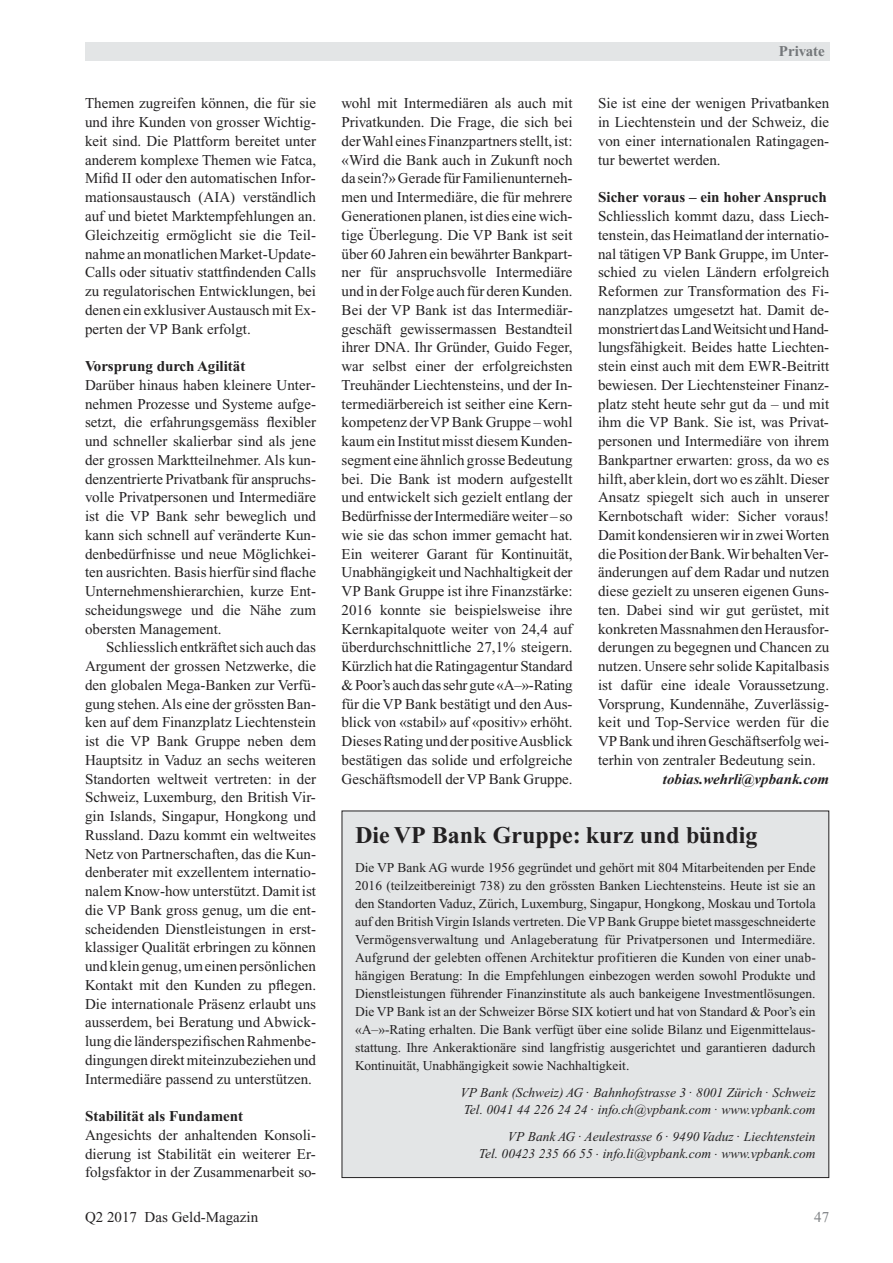
<style>
.page{position:relative;width:893px;height:1263px;background:#fff}
.page>*{position:absolute;margin:0;border:0;box-sizing:border-box;transform-origin:0 0}
.t1{font:700 24px "Times New Roman PS Std";color:#232122}
.t2{font:15px/18.8px "Times New Roman PS Std";color:#232122;text-align:justify}
.t3{font:700 15px "Times New Roman PS Std";color:#232122}
.t4{font:italic 700 15px "Times New Roman PS Std";color:#232122}
.t5{font:700 15px "Times New Roman PS Std";color:#74777a}
.t6{font:15px "Times New Roman PS Std";color:#7f8285}
.t7{font:13.5px/18px "Times New Roman PS Std";color:#232122;text-align:justify}
.t8{font:italic 13.5px/17.2px "Times New Roman PS Std";color:#232122}
</style>
<div class="page">
<div style="left:85px;top:43px;width:744px;height:18px;background:#e3e5e6"></div>
<div style="left:342px;top:811px;width:486px;height:366px;background:#e3e5e6"></div>
<p class="t2" style="left:85px;top:95px;width:233px">Themen zugreifen können, die für sie und ihre Kunden von grosser Wichtig&shy;keit sind. Die Plattform bereitet unter anderem komplexe Themen wie Fatca, Mifid II oder den automatischen Infor&shy;mationsaustausch (AIA) verständlich auf und bietet Marktempfehlungen an.<br>Gleichzeitig ermöglicht sie die Teil&shy;nahme an monatlichen Market-Update-Calls oder situativ stattfindenden Calls zu regulatorischen Entwicklungen, bei denen ein exklusiver Austausch mit Ex&shy;perten der VP Bank erfolgt.</p>
<p class="t3" style="left:85px;top:361px;width:162px">Vorsprung durch Agilität</p>
<p class="t2" style="left:85px;top:377px;width:233px">Darüber hinaus haben kleinere Unter&shy;nehmen Prozesse und Systeme aufge&shy;setzt, die erfahrungsgemäss flexibler und schneller skalierbar sind als jene der grossen Marktteilnehmer. Als kun&shy;denzentrierte Privatbank für anspruchs&shy;volle Privatpersonen und Intermediäre ist die VP Bank sehr beweglich und kann sich schnell auf veränderte Kun&shy;denbedürfnisse und neue Möglichkei&shy;ten ausrichten. Basis hierfür sind flache Unternehmenshierarchien, kurze Ent&shy;scheidungswege und die Nähe zum obersten Management.</p>
<p class="t2" style="left:85px;top:639px;width:233px;text-indent:21px">Schliesslich entkräftet sich auch das Argument der grossen Netzwerke, die den globalen Mega-Banken zur Verfü&shy;gung stehen. Als eine der grössten Ban&shy;ken auf dem Finanzplatz Liechtenstein ist die VP Bank Gruppe neben dem Hauptsitz in Vaduz an sechs weiteren Standorten weltweit vertreten: in der Schweiz, Luxemburg, den British Vir&shy;gin Islands, Singapur, Hongkong und Russland. Dazu kommt ein weltweites Netz von Partnerschaften, das die Kun&shy;denberater mit exzellentem internatio&shy;nalem Know-how unterstützt. Damit ist die VP Bank gross genug, um die ent&shy;scheidenden Dienstleistungen in erst&shy;klassiger Qualität erbringen zu können und klein genug, um einen persönlichen Kontakt mit den Kunden zu pflegen.<br>Die internationale Präsenz erlaubt uns ausserdem, bei Beratung und Abwick&shy;lung die länderspezifischen Rahmenbe&shy;dingungen direkt miteinzubeziehen und Intermediäre passend zu unterstützen.</p>
<p class="t3" style="left:85px;top:1111px;width:160px">Stabilität als Fundament</p>
<p class="t2" style="left:85px;top:1127px;width:233px">Angesichts der anhaltenden Konsoli&shy;dierung ist Stabilität ein weiterer Er&shy;folgsfaktor in der Zusammenarbeit so-</p>
<p class="t5" style="left:779px;top:46px;width:48px">Private</p>
<p class="t2" style="left:342px;top:95px;width:233px">wohl mit Intermediären als auch mit Privatkunden. Die Frage, die sich bei der Wahl eines Finanzpartners stellt, ist: «Wird die Bank auch in Zukunft noch da sein?» Gerade für Familienunterneh&shy;men und Intermediäre, die für mehrere Generationen planen, ist dies eine wich&shy;tige Überlegung. Die VP Bank ist seit über 60 Jahren ein bewährter Bankpart&shy;ner für anspruchsvolle Intermediäre und in der Folge auch für deren Kunden.<br>Bei der VP Bank ist das Intermediär&shy;geschäft gewissermassen Bestandteil ihrer DNA. Ihr Gründer, Guido Feger, war selbst einer der erfolgreichsten Treuhänder Liechtensteins, und der In&shy;termediärbereich ist seither eine Kern&shy;kompetenz der VP Bank Gruppe – wohl kaum ein Institut misst diesem Kunden&shy;segment eine ähnlich grosse Bedeutung bei. Die Bank ist modern aufgestellt und entwickelt sich gezielt entlang der Bedürfnisse der Intermediäre weiter – so wie sie das schon immer gemacht hat.<br>Ein weiterer Garant für Kontinuität, Unabhängigkeit und Nachhaltigkeit der VP Bank Gruppe ist ihre Finanzstärke:<br>2016 konnte sie beispielsweise ihre Kernkapitalquote weiter von 24,4 auf überdurchschnittliche 27,1% steigern.<br>Kürzlich hat die Ratingagentur Standard &amp; Poor’s auch das sehr gute «A–»-Rating für die VP Bank bestätigt und den Aus&shy;blick von «stabil» auf «positiv» erhöht.<br>Dieses Rating und der positive Ausblick bestätigen das solide und erfolgreiche Geschäftsmodell der VP Bank Gruppe.</p>
<p class="t2" style="left:598px;top:95px;width:233px">Sie ist eine der wenigen Privatbanken in Liechtenstein und der Schweiz, die von einer internationalen Ratingagen&shy;tur bewertet werden.</p>
<p class="t3" style="left:598px;top:192px;width:230px">Sicher voraus – ein hoher Anspruch</p>
<p class="t2" style="left:598px;top:208px;width:233px">Schliesslich kommt dazu, dass Liech&shy;tenstein, das Heimatland der internatio&shy;nal tätigen VP Bank Gruppe, im Unter&shy;schied zu vielen Ländern erfolgreich Reformen zur Transformation des Fi&shy;nanzplatzes umgesetzt hat. Damit de&shy;monstriert das Land Weitsicht und Hand&shy;lungsfähigkeit. Beides hatte Liechten&shy;stein einst auch mit dem EWR-Beitritt bewiesen. Der Liechtensteiner Finanz&shy;platz steht heute sehr gut da – und mit ihm die VP Bank. Sie ist, was Privat&shy;personen und Intermediäre von ihrem Bankpartner erwarten: gross, da wo es hilft, aber klein, dort wo es zählt. Dieser Ansatz spiegelt sich auch in unserer Kernbotschaft wider: Sicher voraus!<br>Damit kondensieren wir in zwei Worten die Position der Bank. Wir behalten Ver&shy;änderungen auf dem Radar und nutzen diese gezielt zu unseren eigenen Guns&shy;ten. Dabei sind wir gut gerüstet, mit konkreten Massnahmen den Herausfor&shy;derungen zu begegnen und Chancen zu nutzen. Unsere sehr solide Kapitalbasis ist dafür eine ideale Voraussetzung.<br>Vorsprung, Kundennähe, Zuverlässig&shy;keit und Top-Service werden für die VP Bank und ihren Geschäftserfolg wei&shy;terhin von zentraler Bedeutung sein.</p>
<p class="t4" style="left:663px;top:774px;width:168px">tobias.wehrli@vpbank.com</p>
<h1 class="t1" style="left:355px;top:827px;width:404px">Die VP Bank Gruppe: kurz und bündig</h1>
<p class="t7" style="left:355px;top:860px;width:462px">Die VP Bank AG wurde 1956 gegründet und gehört mit 804 Mitarbeitenden per Ende 2016 (teilzeitbereinigt 738) zu den grössten Banken Liechtensteins. Heute ist sie an den Standorten Vaduz, Zürich, Luxemburg, Singapur, Hongkong, Moskau und Tortola auf den British Virgin Islands vertreten. Die VP Bank Gruppe bietet massgeschneiderte Vermögensverwaltung und Anlageberatung für Privatpersonen und Intermediäre.<br>Aufgrund der gelebten offenen Architektur profitieren die Kunden von einer unab&shy;hängigen Beratung: In die Empfehlungen einbezogen werden sowohl Produkte und Dienstleistungen führender Finanzinstitute als auch bankeigene Investmentlösungen.<br>Die VP Bank ist an der Schweizer Börse SIX kotiert und hat von Standard &amp; Poor’s ein «A–»-Rating erhalten. Die Bank verfügt über eine solide Bilanz und Eigenmittelaus&shy;stattung. Ihre Ankeraktionäre sind langfristig ausgerichtet und garantieren dadurch Kontinuität, Unabhängigkeit sowie Nachhaltigkeit.</p>
<p class="t8" style="left:460px;top:1085px;width:357px">VP Bank (Schweiz) AG . Bahnhofstrasse 3 . 8001 Zürich . Schweiz<br>Tel. 0041 44 226 24 24 . info.ch@vpbank.com . www.vpbank.com</p>
<p class="t8" style="left:479px;top:1129px;width:338px;text-align:right">VP Bank AG . Aeulestrasse 6 . 9490 Vaduz . Liechtenstein<br>Tel. 00423 235 66 55 . info.li@vpbank.com . www.vpbank.com</p>
<p class="t2" style="left:85px;top:1209px;width:175px">Q2 2017 Das Geld-Magazin</p>
<p class="t6" style="left:814px;top:1212px;width:16px">47</p>
</div>
